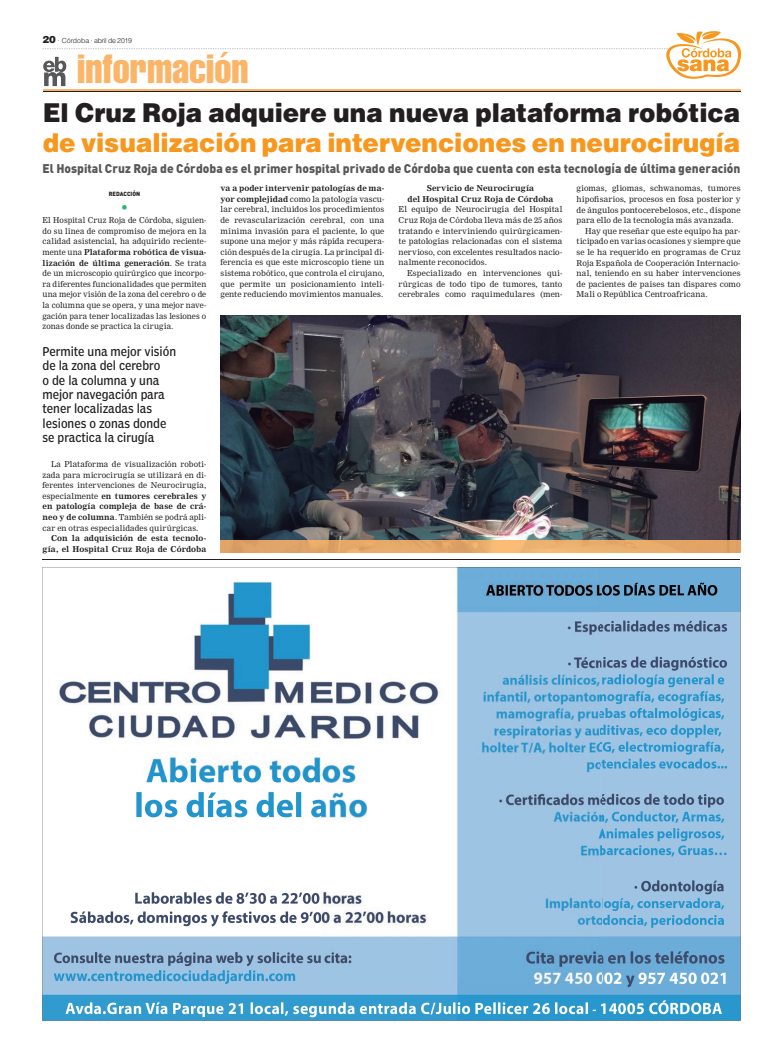
<style>
.page{position:relative;width:783px;height:1049px;background:#fff}
.page>*{position:absolute;margin:0;border:0;box-sizing:border-box;transform-origin:0 0}
.t1{font:extra-condensed 40px "Helvetica";color:#fbb568}
.t2{font:900 26px "Helvetica";color:#f7971d;scale:.95 1}
.t3{font:900 26px "Helvetica";color:#231f20;scale:.95 1}
.t4{font:14px "DIN";color:#2bb572}
.t5{font:900 12.5px "DIN";color:#57585a;scale:.96 1}
.t6{font:condensed 12px/14.4px "Poynter Agate One";color:#231f20;scale:.95 1}
.t7{font:8px/10.6px "Nimrod";letter-spacing:.015em;color:#231f20;text-align:justify}
.t8{font:700 8px/10.6px "Nimrod";letter-spacing:.005em;color:#231f20;text-align:right}
.t9{font:300 7px "Helvetica";letter-spacing:-.025em;color:#231f20}
.t10{font:900 6px "DIN";color:#231f20;scale:.96 1}
.s1{font-weight:900;font-size:10px}
.s2{font-weight:700}
</style>
<div class="page">
<svg style="left:42px;top:567px;width:698px;height:454px"></svg>
<hr style="left:42px;top:560px;width:697px;height:1px;background:#231f20">
<hr style="left:43px;top:90px;width:697px;height:2px;background:#fbb568">
<hr style="left:43px;top:92px;width:697px;height:1px;background:#231f20">
<svg style="left:43px;top:31px;width:698px;height:55px"></svg>
<img style="left:220px;top:315px;width:520px;height:225px">
<svg style="left:220px;top:540px;width:520px;height:12px;background:#e6a969"></svg>
<p class="t9" style="left:43px;top:38px;width:91px"><span class="s1">20</span> · Córdoba · abril de 2019</p>
<h1 class="t1" style="left:77px;top:55px;width:173px">información</h1>
<h2 class="t3" style="left:43px;top:103px;width:735px">El Cruz Roja adquiere una nueva plataforma robótica</h2>
<h2 class="t2" style="left:43px;top:133px;width:735px">de visualización para intervenciones en neurocirugía</h2>
<p class="t10" style="left:109px;top:191px;width:34px">REDACCIÓN</p>
<h3 class="t4" style="left:121px;top:202px;width:9px">•</h3>
<p class="t7" style="left:43px;top:215px;width:165px">El Hospital Cruz Roja de Córdoba, siguien&shy;do su línea de compromiso de mejora en la calidad asistencial, ha adquirido reciente&shy;mente una <span class="s2">Plataforma robótica de visua&shy;lización de última generación</span>. Se trata de un microscopio quirúrgico que incorpo&shy;ra diferentes funcionalidades que permiten una mejor visión de la zona del cerebro o de la columna que se opera, y una mejor nave&shy;gación para tener localizadas las lesiones o zonas donde se practica la cirugía.</p>
<h3 class="t5" style="left:43px;top:164px;width:728px">El Hospital Cruz Roja de Córdoba es el primer hospital privado de Córdoba que cuenta con esta tecnología de última generación</h3>
<p class="t7" style="left:220px;top:184px;width:165px"><span class="s2">va a poder intervenir patologías de ma&shy;yor complejidad</span> como la patología vascu&shy;lar cerebral, incluidos los procedimientos de revascularización cerebral, con una mínima invasión para el paciente, lo que supone una mejor y más rápida recupera&shy;ción después de la cirugía. La principal di&shy;ferencia es que este microscopio tiene un sistema robótico, que controla el cirujano, que permite un posicionamiento inteli&shy;gente reduciendo movimientos manuales.</p>
<p class="t8" style="left:407px;top:184px;width:147px;text-align:center">Servicio de Neurocirugía<br>del Hospital Cruz Roja de Córdoba</p>
<p class="t7" style="left:576px;top:184px;width:165px">giomas, gliomas, schwanomas, tumores</p>
<p class="t7" style="left:576px;top:194px;width:165px">hipofisarios, procesos en fosa posterior y</p>
<p class="t7" style="left:576px;top:205px;width:165px">de ángulos pontocerebelosos, etc., dispone</p>
<p class="t7" style="left:576px;top:216px;width:158px">para ello de la tecnología más avanzada.</p>
<p class="t7" style="left:585px;top:226px;width:157px">Hay que reseñar que este equipo ha par-</p>
<p class="t7" style="left:576px;top:237px;width:165px">ticipado en varias ocasiones y siempre que</p>
<p class="t7" style="left:576px;top:247px;width:165px">se le ha requerido en programas de Cruz</p>
<p class="t7" style="left:576px;top:258px;width:165px">Roja Española de Cooperación Internacio-</p>
<p class="t7" style="left:576px;top:269px;width:165px">nal, teniendo en su haber intervenciones</p>
<p class="t7" style="left:576px;top:279px;width:165px">de pacientes de países tan dispares como</p>
<p class="t7" style="left:576px;top:290px;width:133px">Mali o República Centroafricana.</p>
<p class="t7" style="left:398px;top:205px;width:165px">El equipo de Neurocirugía del Hospital Cruz Roja de Córdoba lleva más de 25 años tratando e interviniendo quirúrgicamen&shy;te patologías relacionadas con el sistema nervioso, con excelentes resultados nacio&shy;nalmente reconocidos.</p>
<p class="t7" style="left:398px;top:268px;width:165px;text-indent:9px">Especializado en intervenciones qui&shy;rúrgicas de todo tipo de tumores, tanto cerebrales como raquimedulares (men-</p>
<h3 class="t6" style="left:43px;top:345px;width:142px">Permite una mejor visión de la zona del cerebro<br>o de la columna y una mejor navegación para tener localizadas las lesiones o zonas donde se practica la cirugía</h3>
<p class="t7" style="left:43px;top:459px;width:165px;text-indent:9px">La Plataforma de visualización roboti&shy;zada para microcirugía se utilizará en di&shy;ferentes intervenciones de Neurocirugía, especialmente <span class="s2">en tumores cerebrales y en patología compleja de base de crá&shy;neo y de columna</span>. También se podrá apli&shy;car en otras especialidades quirúrgicas.</p>
<p class="t8" style="left:43px;top:533px;width:165px">Con la adquisición de esta tecnolo&shy;gía, el Hospital Cruz Roja de Córdoba</p>
</div>
